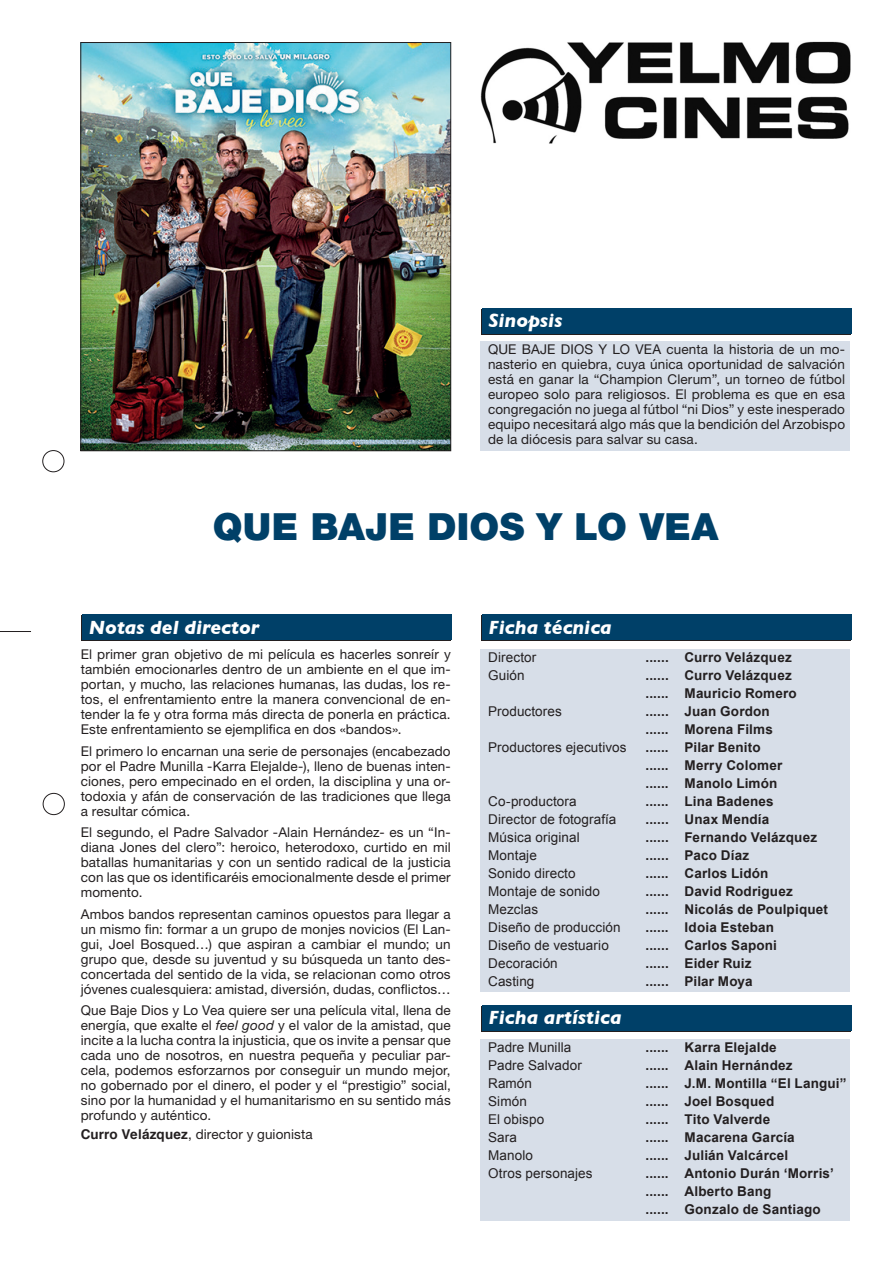
<style>
.page{position:relative;width:893px;height:1263px;background:#fff}
.page>*{position:absolute;margin:0;border:0;box-sizing:border-box;transform-origin:0 0}
.t1{font:900 37.5px "Helvetica Neue";letter-spacing:.005em;color:#004068}
.t2{font:italic 700 19.5px "Gill Sans";color:#fff}
.t3{font:13.5px/15px "Helvetica Neue";letter-spacing:.01em;color:#231f20;text-align:justify}
.t4{font:700 13.5px "Arial";letter-spacing:.015em;color:#231f20}
.t5{font:13.5px "Arial";letter-spacing:.01em;color:#231f20}
.s1{font-style:italic}
.s2{font-family:"Helvetica";font-weight:700}
</style>
<div class="page">
<img style="left:82px;top:44px;width:367px;height:405px">
<div style="left:80px;top:42px;width:371px;height:409px;border:1px solid #231f20"></div>
<div style="left:480px;top:309px;width:370px;height:26px;background:#231f20"></div>
<div style="left:481px;top:616px;width:369px;height:25px;background:#231f20"></div>
<div style="left:81px;top:616px;width:370px;height:25px;background:#231f20"></div>
<div style="left:481px;top:1006px;width:369px;height:26px;background:#231f20"></div>
<div style="left:482px;top:308px;width:369px;height:26px;background:#004068"></div>
<div style="left:482px;top:615px;width:369px;height:25px;background:#004068"></div>
<div style="left:82px;top:615px;width:370px;height:25px;background:#004068"></div>
<div style="left:482px;top:1005px;width:369px;height:26px;background:#004068"></div>
<div style="left:480px;top:342px;width:370px;height:109px;background:#d7dee8"></div>
<div style="left:480px;top:649px;width:370px;height:343px;background:#d7dee8"></div>
<div style="left:480px;top:1039px;width:370px;height:181px;background:#d7dee8"></div>
<hr style="left:0;top:631px;width:31px;height:1px;background:#231f20">
<div style="left:43px;top:450px;width:21px;height:22px;border:1px solid #231f20;border-radius:50%"></div>
<div style="left:43px;top:793px;width:22px;height:22px;border:1px solid #231f20;border-radius:50%"></div>
<img style="left:480px;top:41px;width:370px;height:102px">
<p class="t2" style="left:489px;top:309px;width:75px">Sinopsis</p>
<p class="t3" style="left:488px;top:342px;width:359px">QUE BAJE DIOS Y LO VEA cuenta la historia de un mo&shy;nasterio en quiebra, cuya única oportunidad de salvación está en ganar la “Champion Clerum”, un torneo de fútbol europeo solo para religiosos. El problema es que en esa congregación no juega al fútbol “ni Dios” y este inesperado equipo necesitará algo más que la bendición del Arzobispo de la diócesis para salvar su casa.</p>
<p class="t1" style="left:213px;top:504px;width:507px">QUE BAJE DIOS Y LO VEA</p>
<p class="t2" style="left:89px;top:616px;width:172px">Notas del director</p>
<p class="t2" style="left:489px;top:616px;width:125px">Ficha técnica</p>
<p class="t3" style="left:81px;top:647px;width:371px">El primer gran objetivo de mi película es hacerles sonreír y también emocionarles dentro de un ambiente en el que im&shy;portan, y mucho, las relaciones humanas, las dudas, los re&shy;tos, el enfrentamiento entre la manera convencional de en&shy;tender la fe y otra forma más directa de ponerla en práctica.<br>Este enfrentamiento se ejemplifica en dos «bandos».</p>
<p class="t3" style="left:81px;top:743px;width:371px">El primero lo encarnan una serie de personajes (encabezado por el Padre Munilla -Karra Elejalde-), lleno de buenas inten&shy;ciones, pero empecinado en el orden, la disciplina y una or&shy;todoxia y afán de conservación de las tradiciones que llega a resultar cómica.</p>
<p class="t3" style="left:81px;top:825px;width:371px">El segundo, el Padre Salvador -Alain Hernández- es un “In&shy;diana Jones del clero”: heroico, heterodoxo, curtido en mil batallas humanitarias y con un sentido radical de la justicia con las que os identificaréis emocionalmente desde el primer momento.</p>
<p class="t3" style="left:81px;top:906px;width:371px">Ambos bandos representan caminos opuestos para llegar a un mismo fin: formar a un grupo de monjes novicios (El Lan&shy;gui, Joel Bosqued…) que aspiran a cambiar el mundo; un grupo que, desde su juventud y su búsqueda un tanto des&shy;concertada del sentido de la vida, se relacionan como otros jóvenes cualesquiera: amistad, diversión, dudas, conflictos…</p>
<p class="t3" style="left:81px;top:1002px;width:371px">Que Baje Dios y Lo Vea quiere ser una película vital, llena de energía, que exalte el <span class="s1">feel good</span> y el valor de la amistad, que incite a la lucha contra la injusticia, que os invite a pensar que cada uno de nosotros, en nuestra pequeña y peculiar par&shy;cela, podemos esforzarnos por conseguir un mundo mejor, no gobernado por el dinero, el poder y el “prestigio” social, sino por la humanidad y el humanitarismo en su sentido más profundo y auténtico.</p>
<p class="t3" style="left:81px;top:1127px;width:234px"><span class="s2">Curro Velázquez</span>, director y guionista</p>
<p class="t5" style="left:488px;top:649px;width:50px">Director</p>
<p class="t4" style="left:645px;top:649px;width:148px">...... Curro Velázquez</p>
<p class="t5" style="left:488px;top:667px;width:38px">Guión</p>
<p class="t4" style="left:645px;top:667px;width:148px">...... Curro Velázquez</p>
<p class="t4" style="left:645px;top:685px;width:153px">...... Mauricio Romero</p>
<p class="t5" style="left:488px;top:703px;width:75px">Productores</p>
<p class="t4" style="left:645px;top:703px;width:126px">...... Juan Gordon</p>
<p class="t4" style="left:645px;top:721px;width:129px">...... Morena Films</p>
<p class="t5" style="left:488px;top:739px;width:140px">Productores ejecutivos</p>
<p class="t4" style="left:645px;top:739px;width:117px">...... Pilar Benito</p>
<p class="t4" style="left:645px;top:757px;width:138px">...... Merry Colomer</p>
<p class="t4" style="left:645px;top:775px;width:133px">...... Manolo Limón</p>
<p class="t5" style="left:488px;top:793px;width:90px">Co-productora</p>
<p class="t4" style="left:645px;top:793px;width:130px">...... Lina Badenes</p>
<p class="t5" style="left:488px;top:811px;width:130px">Director de fotografía</p>
<p class="t4" style="left:645px;top:811px;width:125px">...... Unax Mendía</p>
<p class="t5" style="left:488px;top:829px;width:93px">Música original</p>
<p class="t4" style="left:645px;top:829px;width:173px">...... Fernando Velázquez</p>
<p class="t5" style="left:488px;top:847px;width:50px">Montaje</p>
<p class="t4" style="left:645px;top:847px;width:105px">...... Paco Díaz</p>
<p class="t5" style="left:488px;top:865px;width:89px">Sonido directo</p>
<p class="t4" style="left:645px;top:865px;width:124px">...... Carlos Lidón</p>
<p class="t5" style="left:488px;top:883px;width:113px">Montaje de sonido</p>
<p class="t4" style="left:645px;top:883px;width:149px">...... David Rodriguez</p>
<p class="t5" style="left:488px;top:901px;width:52px">Mezclas</p>
<p class="t4" style="left:645px;top:901px;width:184px">...... Nicolás de Poulpiquet</p>
<p class="t5" style="left:488px;top:919px;width:134px">Diseño de producción</p>
<p class="t4" style="left:645px;top:919px;width:130px">...... Idoia Esteban</p>
<p class="t5" style="left:488px;top:937px;width:122px">Diseño de vestuario</p>
<p class="t4" style="left:645px;top:937px;width:133px">...... Carlos Saponi</p>
<p class="t5" style="left:488px;top:955px;width:71px">Decoración</p>
<p class="t4" style="left:645px;top:955px;width:108px">...... Eider Ruiz</p>
<p class="t5" style="left:488px;top:973px;width:48px">Casting</p>
<p class="t4" style="left:645px;top:973px;width:109px">...... Pilar Moya</p>
<p class="t2" style="left:489px;top:1006px;width:135px">Ficha artística</p>
<p class="t5" style="left:488px;top:1040px;width:85px">Padre Munilla</p>
<p class="t4" style="left:645px;top:1040px;width:133px">...... Karra Elejalde</p>
<p class="t5" style="left:488px;top:1058px;width:95px">Padre Salvador</p>
<p class="t4" style="left:645px;top:1058px;width:149px">...... Alain Hernández</p>
<p class="t5" style="left:488px;top:1076px;width:45px">Ramón</p>
<p class="t4" style="left:645px;top:1076px;width:203px">...... J.M. Montilla “El Langui”</p>
<p class="t5" style="left:488px;top:1094px;width:40px">Simón</p>
<p class="t4" style="left:645px;top:1094px;width:130px">...... Joel Bosqued</p>
<p class="t5" style="left:488px;top:1112px;width:58px">El obispo</p>
<p class="t4" style="left:645px;top:1112px;width:126px">...... Tito Valverde</p>
<p class="t5" style="left:488px;top:1130px;width:30px">Sara</p>
<p class="t4" style="left:645px;top:1130px;width:151px">...... Macarena García</p>
<p class="t5" style="left:488px;top:1148px;width:46px">Manolo</p>
<p class="t4" style="left:645px;top:1148px;width:144px">...... Julián Valcárcel</p>
<p class="t5" style="left:488px;top:1166px;width:106px">Otros personajes</p>
<p class="t4" style="left:645px;top:1166px;width:190px">...... Antonio Durán ‘Morris’</p>
<p class="t4" style="left:645px;top:1184px;width:127px">...... Alberto Bang</p>
<p class="t4" style="left:645px;top:1202px;width:177px">...... Gonzalo de Santiago</p>
</div>
